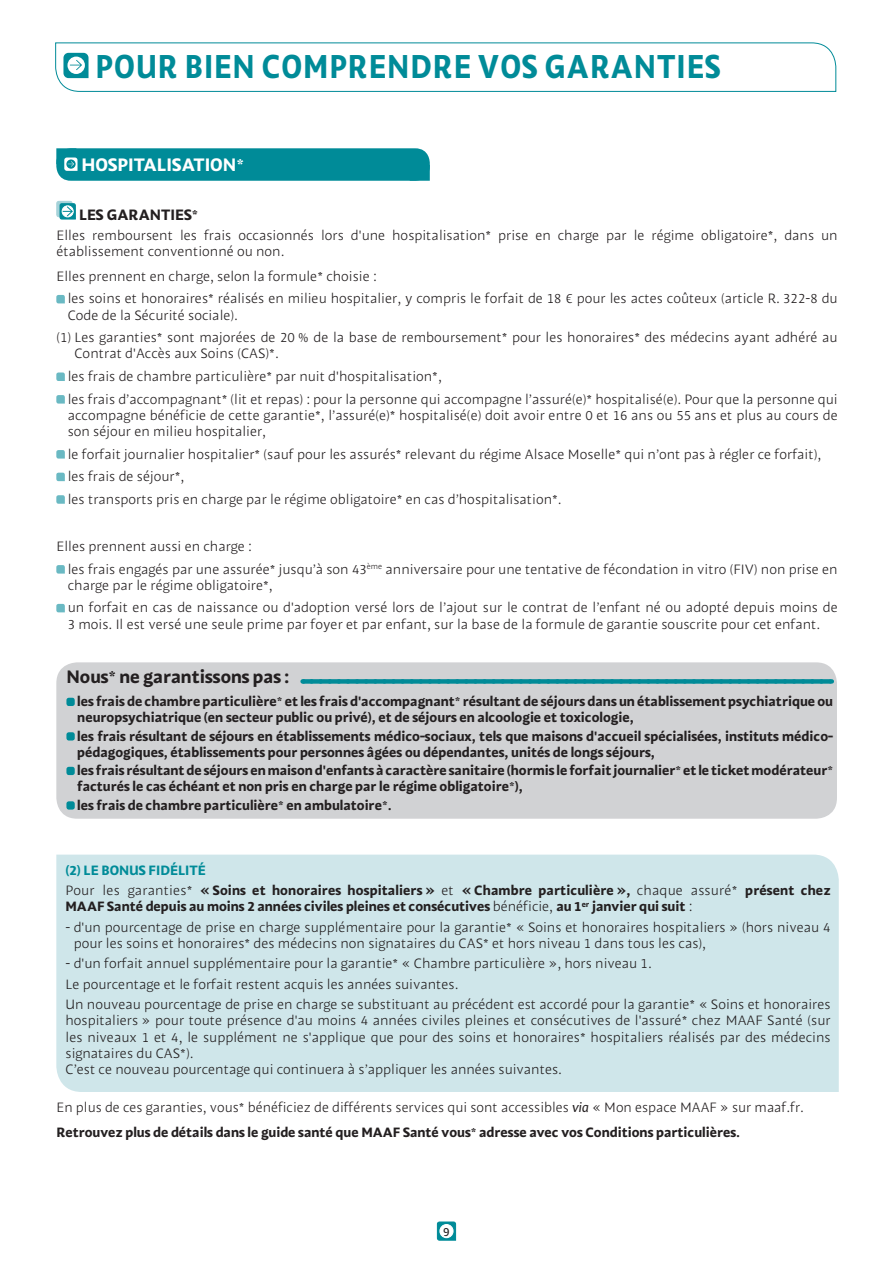
<style>
.page{position:relative;width:893px;height:1263px;background:#fff}
.page>*{position:absolute;margin:0;border:0;box-sizing:border-box;transform-origin:0 0}
.t1{font:33px "MAAF Bold";letter-spacing:.03em;color:#008b98;scale:.9 1}
.t2{font:18px "MAAF Bold";color:#231f20}
.t3{font:18px "MAAF Bold";color:#fff}
.t4{font:15px "MAAF Bold";color:#231f20}
.t5{font:13.5px/22.6px "MAAF Light";color:#231f20}
.t6{font:13.5px/16.2px "MAAF Bold";color:#231f20}
.t7{font:12px "MAAF";color:#231f20}
.s1{color:#008b98}
.s2{font-family:"MAAF Light"}
.s3{font-family:"MAAF Italic"}
</style>
<div class="page">
<svg style="left:436px;top:1221px;width:21px;height:20px"></svg>
<div style="left:440px;top:1224px;width:13px;height:14px;background:#fff;border-radius:50%"></div>
<div style="left:439px;top:1224px;width:15px;height:14px;border:1px solid #fff;border-radius:50%"></div>
<div style="left:56px;top:148px;width:374px;height:33px;background:#008b98;border-radius:15px"></div>
<div style="left:56px;top:148px;width:20px;height:16px;background:#008b98"></div>
<div style="left:410px;top:165px;width:20px;height:16px;background:#008b98"></div>
<svg style="left:64px;top:157px;width:14px;height:14px"></svg>
<div style="left:57px;top:201px;width:15px;height:16px;background:#a5d2d9;border-radius:2px"></div>
<div style="left:56px;top:201px;width:17px;height:16px;border:1px solid #a5d2d9;border-radius:2px"></div>
<svg style="left:59px;top:203px;width:17px;height:17px"></svg>
<svg style="left:56px;top:295px;width:9px;height:8px"></svg>
<svg style="left:56px;top:372px;width:9px;height:9px"></svg>
<svg style="left:56px;top:395px;width:9px;height:9px"></svg>
<svg style="left:56px;top:450px;width:9px;height:9px"></svg>
<svg style="left:56px;top:473px;width:9px;height:8px"></svg>
<svg style="left:56px;top:495px;width:9px;height:9px"></svg>
<svg style="left:56px;top:565px;width:9px;height:9px"></svg>
<svg style="left:56px;top:604px;width:9px;height:8px"></svg>
<div style="left:56px;top:662px;width:781px;height:157px;background:#d1d2d4;border-radius:21px"></div>
<svg style="left:312px;top:679px;width:520px;height:5px;background:#10909c"></svg>
<div style="left:66px;top:698px;width:9px;height:8px;background:#008b98;border-radius:2px"></div>
<div style="left:66px;top:732px;width:9px;height:8px;background:#008b98;border-radius:2px"></div>
<div style="left:66px;top:767px;width:9px;height:8px;background:#008b98;border-radius:2px"></div>
<div style="left:66px;top:801px;width:9px;height:9px;background:#008b98;border-radius:2px"></div>
<div style="left:56px;top:855px;width:783px;height:237px;background:#cfe6ea"></div>
<svg style="left:55px;top:42px;width:782px;height:50px"></svg>
<h1 class="t1" style="left:95px;top:53px;width:696px">POUR BIEN COMPRENDRE VOS GARANTIES</h1>
<h2 class="t3" style="left:81px;top:157px;width:164px">HOSPITALISATION*</h2>
<p class="t4" style="left:79px;top:208px;width:121px">LES GARANTIES*</p>
<p class="t5" style="left:56px;top:228px;width:783px;line-height:16.2px">Elles remboursent les frais occasionnés lors d'une hospitalisation* prise en charge par le régime obligatoire*, dans un établissement conventionné ou non.</p>
<p class="t5" style="left:68px;top:266px;width:771px;text-indent:-11px">Elles prennent en charge, selon la formule* choisie :<br>les soins et honoraires* réalisés en milieu hospitalier, y compris le forfait de 18 € pour les actes coûteux (article R. 322-8 du</p>
<p class="t5" style="left:56px;top:305px;width:783px;text-indent:11px">Code de la Sécurité sociale).<br>(1) Les garanties* sont majorées de 20 % de la base de remboursement* pour les honoraires* des médecins ayant adhéré au</p>
<p class="t5" style="left:68px;top:344px;width:771px;text-indent:7px">Contrat d'Accès aux Soins (CAS)*.<br>les frais de chambre particulière* par nuit d'hospitalisation*,<br>les frais d’accompagnant* (lit et repas) : pour la personne qui accompagne l’assuré(e)* hospitalisé(e). Pour que la personne qui</p>
<p class="t5" style="left:68px;top:408px;width:771px;line-height:16.2px">accompagne bénéficie de cette garantie*, l’assuré(e)* hospitalisé(e) doit avoir entre 0 et 16 ans ou 55 ans et plus au cours de son séjour en milieu hospitalier,</p>
<p class="t5" style="left:68px;top:444px;width:755px">le forfait journalier hospitalier* (sauf pour les assurés* relevant du régime Alsace Moselle* qui n’ont pas à régler ce forfait), les frais de séjour*,<br>les transports pris en charge par le régime obligatoire* en cas d’hospitalisation*.</p>
<p class="t5" style="left:68px;top:536px;width:771px;text-indent:-11px">Elles prennent aussi en charge :<br>les frais engagés par une assurée* jusqu’à son 43<sup>ème</sup> anniversaire pour une tentative de fécondation in vitro (FIV) non prise en</p>
<p class="t5" style="left:68px;top:575px;width:771px">charge par le régime obligatoire*,<br>un forfait en cas de naissance ou d'adoption versé lors de l’ajout sur le contrat de l’enfant né ou adopté depuis moins de</p>
<p class="t5" style="left:68px;top:614px;width:754px">3 mois. Il est versé une seule prime par foyer et par enfant, sur la base de la formule de garantie souscrite pour cet enfant.</p>
<h2 class="t2" style="left:66px;top:670px;width:225px">Nous* ne garantissons pas :</h2>
<p class="t6" style="left:77px;top:694px;width:757px">les frais de chambre particulière* et les frais d'accompagnant* résultant de séjours dans un établissement psychiatrique ou neuropsychiatrique (en secteur public ou privé), et de séjours en alcoologie et toxicologie,</p>
<p class="t6" style="left:77px;top:729px;width:757px">les frais résultant de séjours en établissements médico-sociaux, tels que maisons d'accueil spécialisées, instituts médico&shy;pédagogiques, établissements pour personnes âgées ou dépendantes, unités de longs séjours,</p>
<p class="t6" style="left:77px;top:763px;width:757px">les frais résultant de séjours en maison d'enfants à caractère sanitaire (hormis le forfait journalier* et le ticket modérateur* facturés le cas échéant et non pris en charge par le régime obligatoire*),</p>
<p class="t6" style="left:77px;top:798px;width:316px">les frais de chambre particulière* en ambulatoire*.</p>
<p class="t6" style="left:65px;top:861px;width:767px;line-height:20.4px"><span class="s1">(2) LE BONUS FIDÉLITÉ<br></span><span class="s2">Pour les garanties*</span> « Soins et honoraires hospitaliers » <span class="s2">et</span> « Chambre particulière », <span class="s2">chaque assuré*</span> présent chez</p>
<p class="t6" style="left:65px;top:899px;width:628px">MAAF Santé depuis au moins 2 années civiles pleines et consécutives <span class="s2">bénéficie,</span> au 1<sup>er</sup> janvier qui suit <span class="s2">:</span></p>
<p class="t5" style="left:74px;top:920px;width:758px;line-height:16.2px;text-indent:-8px">- d'un pourcentage de prise en charge supplémentaire pour la garantie* « Soins et honoraires hospitaliers » (hors niveau 4 pour les soins et honoraires* des médecins non signataires du CAS* et hors niveau 1 dans tous les cas),</p>
<p class="t5" style="left:65px;top:955px;width:767px;line-height:20.4px">- d'un forfait annuel supplémentaire pour la garantie* « Chambre particulière », hors niveau 1.<br>Le pourcentage et le forfait restent acquis les années suivantes.<br>Un nouveau pourcentage de prise en charge se substituant au précédent est accordé pour la garantie* « Soins et honoraires</p>
<p class="t5" style="left:65px;top:1014px;width:767px;line-height:16.2px">hospitaliers » pour toute présence d'au moins 4 années civiles pleines et consécutives de l'assuré* chez MAAF Santé (sur les niveaux 1 et 4, le supplément ne s'applique que pour des soins et honoraires* hospitaliers réalisés par des médecins signataires du CAS*).<br>C’est ce nouveau pourcentage qui continuera à s’appliquer les années suivantes.</p>
<p class="t5" style="left:56px;top:1098px;width:749px">En plus de ces garanties, vous* bénéficiez de différents services qui sont accessibles <span class="s3">via</span> « Mon espace MAAF » sur maaf.fr.</p>
<p class="t6" style="left:56px;top:1125px;width:685px">Retrouvez plus de détails dans le guide santé que MAAF Santé vous* adresse avec vos Conditions particulières.</p>
<p class="t7" style="left:443px;top:1226px;width:8px">9</p>
</div>
